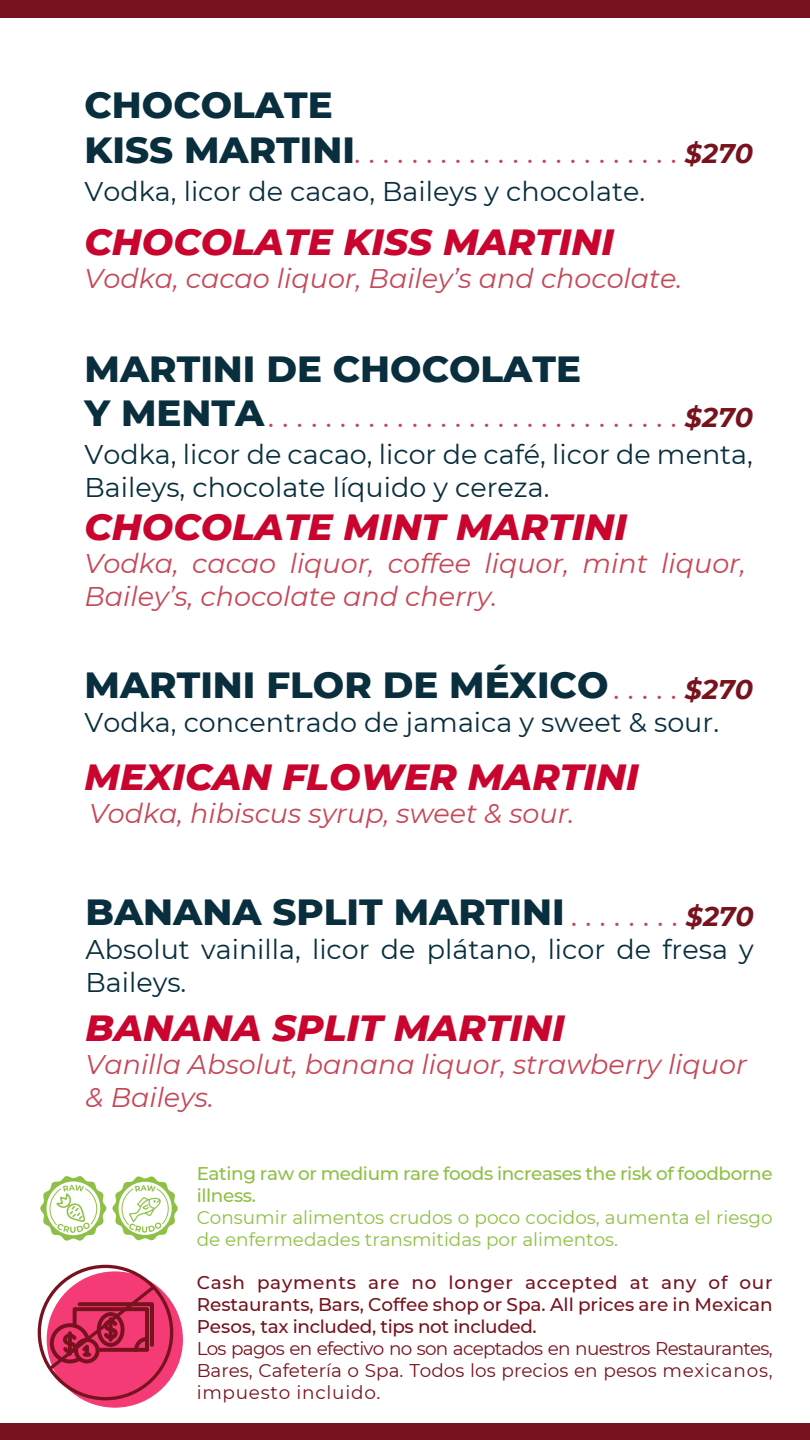
<style>
.page{position:relative;width:810px;height:1440px;background:#fff}
.page>*{position:absolute;margin:0;border:0;box-sizing:border-box;transform-origin:0 0}
.t1{font:800 37.2px "Montserrat";color:#092e3d}
.t2{font:italic 800 37.2px "Montserrat";color:#c9052f}
.t3{font:30.38px "Montserrat";color:#c64757}
.t4{font:27.08px/32.5px "Montserrat";color:#092e3d}
.t5{font:italic 27.08px/32.5px "Montserrat";color:#c64757}
.t6{font:500 18.38px/22.1px "Montserrat";letter-spacing:-.02em;color:#77121e;text-align:justify}
.t7{font:18.38px/22.1px "Montserrat";letter-spacing:.04em;color:#77121e;text-align:justify}
.t8{font:18.38px/22.1px "Montserrat";color:#8ec045}
.t9{font:500 18.38px/22.1px "Montserrat";letter-spacing:-.02em;color:#8ec045}
.s1{font-weight:800;font-size:37.2px;color:#092e3d}
.s2{font-weight:700;font-style:italic;font-size:27px;color:#77121e}
.s3{font-weight:400;font-size:30.38px;color:#c64757}
</style>
<div class="page">
<div style="left:0;top:0;width:810px;height:18px;background:#77121e"></div>
<div style="left:0;top:1424px;width:810px;height:16px;background:#77121e"></div>
<div style="left:47px;top:1271px;width:136px;height:137px;background:#f43b75;border-radius:50%"></div>
<svg style="left:38px;top:1265px;width:135px;height:135px"></svg>
<svg style="left:40px;top:1176px;width:138px;height:65px"></svg>
<h1 class="t1" style="left:85px;top:78px;width:250px">CHOCOLATE</h1>
<p class="t3" style="left:85px;top:132px;width:670px"><span class="s1">KISS MARTINI</span>. . . . . . . . . . . . . . . . . . . . . . . <span class="s2">$270</span></p>
<p class="t4" style="left:85px;top:174px;width:562px">Vodka, licor de cacao, Baileys y chocolate.</p>
<h1 class="t2" style="left:85px;top:214px;width:531px">CHOCOLATE KISS MARTINI</h1>
<p class="t5" style="left:85px;top:261px;width:599px">Vodka, cacao liquor, Bailey’s and chocolate.</p>
<h1 class="t1" style="left:85px;top:341px;width:498px">MARTINI DE CHOCOLATE</h1>
<p class="t3" style="left:85px;top:395px;width:670px"><span class="s1">Y MENTA</span> . . . . . . . . . . . . . . . . . . . . . . . . . . . . . <span class="s2">$270</span></p>
<p class="t4" style="left:85px;top:438px;width:670px">Vodka, licor de cacao, licor de café, licor de menta,<br>Baileys, chocolate líquido y cereza.</p>
<h1 class="t2" style="left:85px;top:500px;width:544px">CHOCOLATE MINT MARTINI</h1>
<p class="t5" style="left:85px;top:547px;width:663px">Vodka, cacao liquor, coffee liquor, mint liquor,<br>Bailey’s, chocolate and cherry.</p>
<h1 class="t1" style="left:85px;top:658px;width:670px">MARTINI FLOR DE MÉXICO<span class="s3">. . . . .</span> <span class="s2">$270</span></h1>
<p class="t4" style="left:85px;top:705px;width:636px">Vodka, concentrado de jamaica y sweet &amp; sour.</p>
<h1 class="t2" style="left:85px;top:749px;width:556px">MEXICAN FLOWER MARTINI</h1>
<p class="t5" style="left:89px;top:796px;width:487px">Vodka, hibiscus syrup, sweet &amp; sour.</p>
<h1 class="t1" style="left:86px;top:885px;width:670px">BANANA SPLIT MARTINI <span class="s3">. . . . . . . .</span> <span class="s2">$270</span></h1>
<p class="t4" style="left:86px;top:932px;width:670px">Absolut vainilla, licor de plátano, licor de fresa y<br>Baileys.</p>
<h1 class="t2" style="left:86px;top:1000px;width:481px">BANANA SPLIT MARTINI</h1>
<p class="t5" style="left:86px;top:1047px;width:663px">Vanilla Absolut, banana liquor, strawberry liquor &amp; Baileys.</p>
<p class="t9" style="left:197px;top:1162px;width:578px">Eating raw or medium rare foods increases the risk of foodborne illness.</p>
<p class="t8" style="left:197px;top:1206px;width:578px">Consumir alimentos crudos o poco cocidos, aumenta el riesgo de enfermedades transmitidas por alimentos.</p>
<p class="t6" style="left:197px;top:1271px;width:578px">Cash payments are no longer accepted at any of our Restaurants, Bars, Coffee shop or Spa. All prices are in Mexican Pesos, tax included, tips not included.</p>
<p class="t7" style="left:197px;top:1337px;width:578px">Los pagos en efectivo no son aceptados en nuestros Restaurantes, Bares, Cafetería o Spa. Todos los precios en pesos mexicanos, impuesto incluido.</p>
</div>
